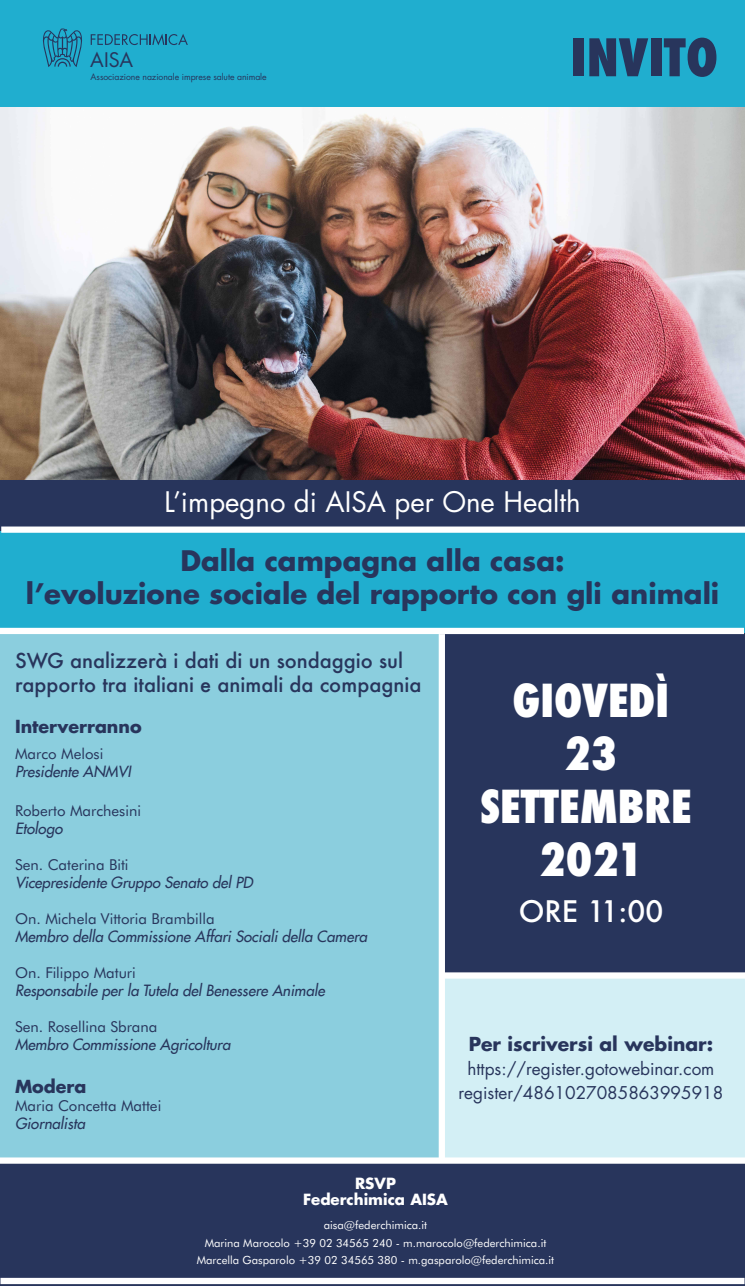
<style>
.page{position:relative;width:745px;height:1286px;background:#fff}
.page>*{position:absolute;margin:0;border:0;box-sizing:border-box;transform-origin:0 0}
.t1{font:800 condensed 50.38px "Futura";color:#28355c}
.t2{font:800 condensed 44.12px/53px "Futura";color:#fff;text-align:center}
.t3{font:500 28.88px "Futura";color:#fff}
.t4{font:700 27.5px/33.8px "Futura LT";color:#28355c;text-align:center}
.t5{font:27.5px "Futura LT";color:#fff}
.t6{font:500 20px/24px "Futura";color:#28355c}
.t7{font:19.5px "Futura LT";color:#28355c}
.t8{font:700 18.75px "Futura LT";color:#28355c}
.t9{font:700 17.5px "Futura LT";color:#28355c}
.t10{font:17.12px/24.1px "Futura LT";color:#28355c;text-align:center}
.t11{font:italic 500 15px "Futura LTW1 G";color:#28355c}
.t12{font:15px "Futura BT";color:#28355c}
.t13{font:700 15px/16.2px "Futura LT";color:#fff;text-align:center}
.t14{font:11.25px/17.1px "Futura BT";color:#fff;text-align:center}
.t15{font:8.62px "Futura LT";letter-spacing:-.005em;color:#28355c}
</style>
<div class="page">
<img style="left:1px;top:106px;width:742px;height:374px">
<div style="left:0;top:0;width:744px;height:106px;background:#20aecf"></div>
<svg style="left:43px;top:28px;width:39px;height:39px"></svg>
<svg style="left:91px;top:34px;width:97px;height:11px"></svg>
<div style="left:0;top:531px;width:744px;height:102px;background:#20aecf"></div>
<div style="left:0;top:480px;width:744px;height:51px;background:#28355c"></div>
<div style="left:1px;top:526px;width:743px;height:7px;background:#fff"></div>
<div style="left:0;top:1162px;width:744px;height:123px;background:#28355c"></div>
<div style="left:0;top:634px;width:441px;height:529px;background:#8bcede"></div>
<div style="left:440px;top:974px;width:304px;height:188px;background:#d3eff5"></div>
<div style="left:440px;top:633px;width:304px;height:342px;background:#28355c"></div>
<div style="left:0;top:1277px;width:744px;height:6px;background:#fff"></div>
<div style="left:438px;top:634px;width:6px;height:528px;background:#fff"></div>
<div style="left:439px;top:972px;width:305px;height:6px;background:#fff"></div>
<div style="left:0;top:1157px;width:744px;height:6px;background:#fff"></div>
<div style="left:0;top:628px;width:743px;height:6px;background:#fff"></div>
<p class="t7" style="left:90px;top:47px;width:44px">AISA</p>
<p class="t15" style="left:91px;top:71px;width:177px">Associazione nazionale imprese salute animale</p>
<h1 class="t1" style="left:570px;top:23px;width:148px">INVITO</h1>
<h3 class="t5" style="left:164px;top:484px;width:417px">L’impegno di AISA per One Health</h3>
<h3 class="t4" style="left:26px;top:543px;width:694px">Dalla campagna alla casa:<br>l’evoluzione sociale del rapporto con gli animali</h3>
<h3 class="t6" style="left:15px;top:648px;width:407px">SWG analizzerà i dati di un sondaggio sul rapporto tra italiani e animali da compagnia</h3>
<p class="t9" style="left:15px;top:715px;width:128px">Interverranno</p>
<p class="t12" style="left:15px;top:744px;width:90px">Marco Melosi</p>
<p class="t11" style="left:15px;top:758px;width:117px">Presidente ANMVI</p>
<p class="t12" style="left:15px;top:801px;width:127px">Roberto Marchesini</p>
<p class="t11" style="left:15px;top:815px;width:49px">Etologo</p>
<p class="t12" style="left:15px;top:855px;width:115px">Sen. Caterina Biti</p>
<p class="t11" style="left:15px;top:869px;width:239px">Vicepresidente Gruppo Senato del PD</p>
<p class="t12" style="left:15px;top:909px;width:201px">On. Michela Vittoria Brambilla</p>
<p class="t11" style="left:15px;top:923px;width:353px">Membro della Commissione Affari Sociali della Camera</p>
<p class="t12" style="left:15px;top:963px;width:122px">On. Filippo Maturi</p>
<p class="t11" style="left:15px;top:977px;width:311px">Responsabile per la Tutela del Benessere Animale</p>
<p class="t12" style="left:15px;top:1017px;width:144px">Sen. Rosellina Sbrana</p>
<p class="t11" style="left:15px;top:1031px;width:217px">Membro Commissione Agricoltura</p>
<p class="t9" style="left:15px;top:1075px;width:73px">Modera</p>
<p class="t12" style="left:15px;top:1096px;width:148px">Maria Concetta Mattei</p>
<p class="t11" style="left:15px;top:1111px;width:72px">Giornalista</p>
<h2 class="t2" style="left:479px;top:674px;width:213px">GIOVEDÌ<br>23<br>SETTEMBRE<br>2021</h2>
<h3 class="t3" style="left:518px;top:891px;width:146px">ORE 11:00</h3>
<p class="t8" style="left:468px;top:1031px;width:246px">Per iscriversi al webinar:</p>
<p class="t10" style="left:458px;top:1056px;width:266px">https://register.gotowebinar.com register/4861027085863995918</p>
<p class="t13" style="left:303px;top:1175px;width:146px">RSVP<br>Federchimica AISA</p>
<p class="t14" style="left:197px;top:1216px;width:359px">aisa@federchimica.it<br>Marina Marocolo +39 02 34565 240 - m.marocolo@federchimica.it<br>Marcella Gasparolo +39 02 34565 380 - m.gasparolo@federchimica.it</p>
</div>
